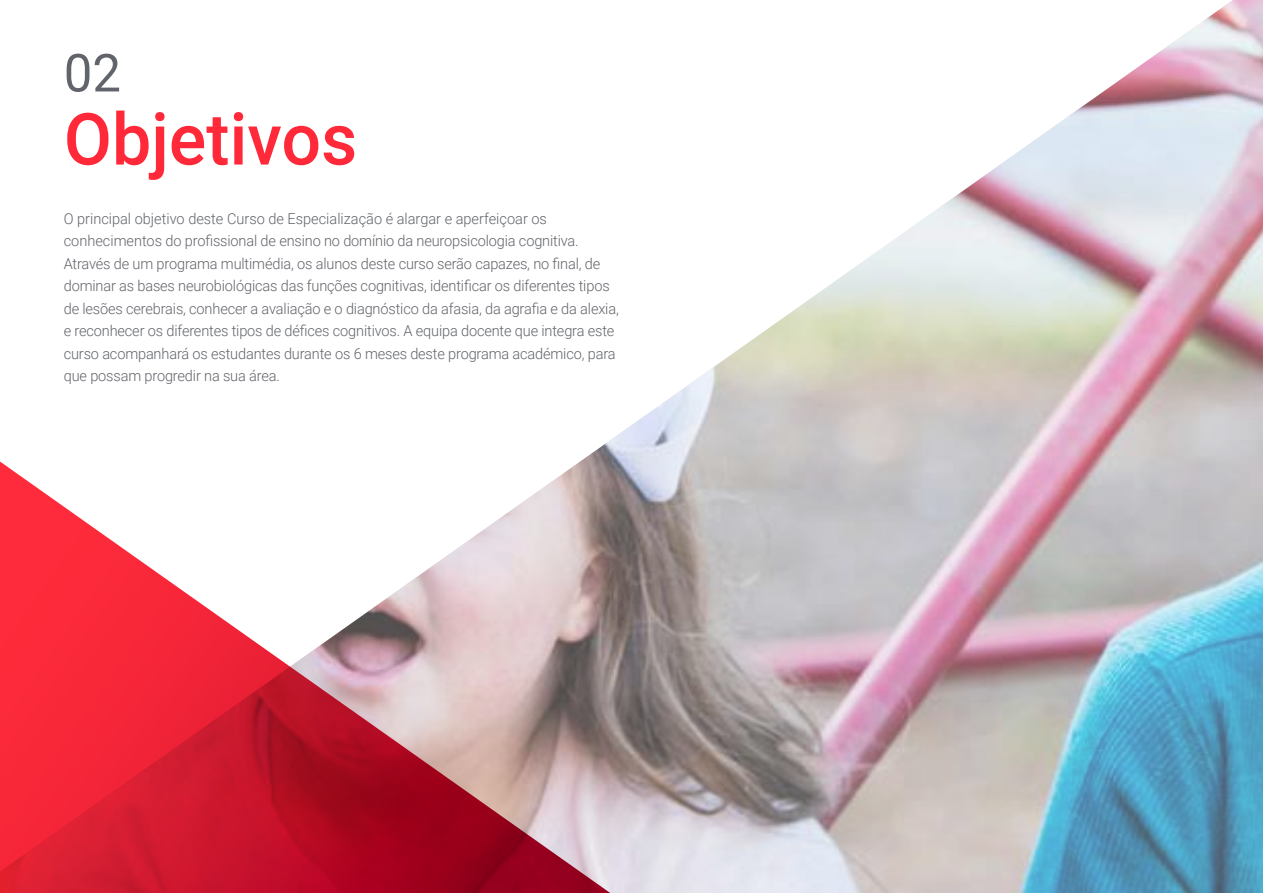
<style>
.page{position:relative;width:1263px;height:893px;background:#fff}
.page>*{position:absolute;margin:0;border:0;box-sizing:border-box;transform-origin:0 0}
.t1{font:500 72px "Roboto";color:#ff293a}
.t2{font:52.5px "Roboto";color:#61646a}
.t3{font:300 15px/22.5px "Roboto";letter-spacing:-.01em;color:#61646a}
</style>
<div class="page">
<img style="left:602px;top:0;width:661px;height:893px">
<svg style="left:0;top:446px;width:640px;height:447px"></svg>
<h2 class="t2" style="left:64px;top:36px;width:59px">02</h2>
<h1 class="t1" style="left:64px;top:89px;width:295px">Objetivos</h1>
<p class="t3" style="left:64px;top:207px;width:557px">O principal objetivo deste Curso de Especialização é alargar e aperfeiçoar os conhecimentos do profissional de ensino no domínio da neuropsicologia cognitiva.<br>Através de um programa multimédia, os alunos deste curso serão capazes, no final, de dominar as bases neurobiológicas das funções cognitivas, identificar os diferentes tipos de lesões cerebrais, conhecer a avaliação e o diagnóstico da afasia, da agrafia e da alexia, e reconhecer os diferentes tipos de défices cognitivos. A equipa docente que integra este curso acompanhará os estudantes durante os 6 meses deste programa académico, para que possam progredir na sua área.</p>
</div>
